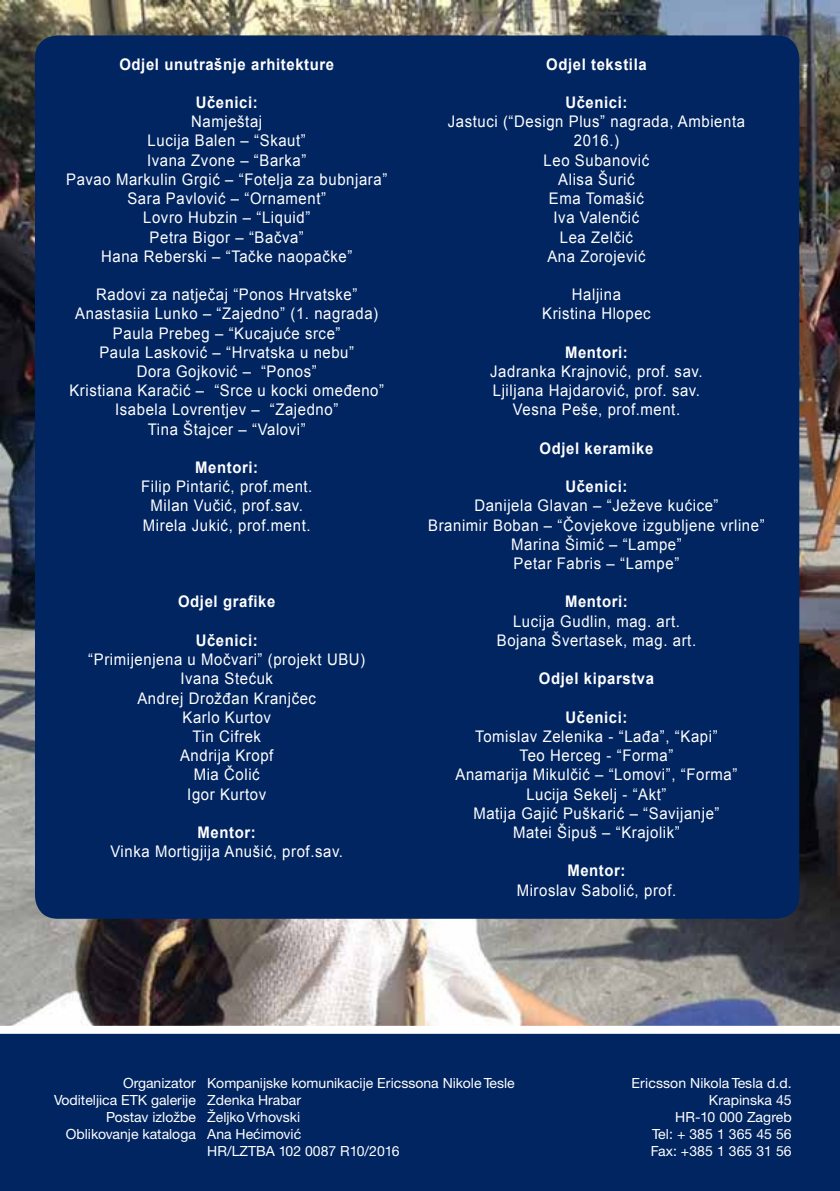
<style>
.page{position:relative;width:840px;height:1191px;background:#fff}
.page>*{position:absolute;margin:0;border:0;box-sizing:border-box;transform-origin:0 0}
.t1{font:16px/19.2px "Arial";letter-spacing:.04em;color:#fff;text-align:center;scale:.93 1}
.t2{font:700 16px "Arial";letter-spacing:.04em;color:#fff;scale:.93 1}
.t3{font:14px "Ericsson Sans";color:#fff}
</style>
<div class="page">
<img style="left:0;top:0;width:839px;height:1025px">
<div style="left:0;top:1025px;width:839px;height:166px;background:#002561"></div>
<div style="left:35px;top:35px;width:763px;height:883px;background:#002561;border-radius:23px"></div>
<p class="t2" style="left:119px;top:53px;width:232px">Odjel unutrašnje arhitekture</p>
<p class="t2" style="left:195px;top:92px;width:68px">Učenici:</p>
<p class="t1" style="left:66px;top:112px;width:346px">Namještaj<br>Lucija Balen – “Skaut”<br>Ivana Zvone – “Barka”<br>Pavao Markulin Grgić – “Fotelja za bubnjara”<br>Sara Pavlović – “Ornament”<br>Lovro Hubzin – “Liquid”<br>Petra Bigor – “Bačva”<br>Hana Reberski – “Tačke naopačke”</p>
<p class="t1" style="left:69px;top:285px;width:340px">Radovi za natječaj “Ponos Hrvatske” Anastasiia Lunko – “Zajedno” (1. nagrada)<br>Paula Prebeg – “Kucajuće srce”<br>Paula Lasković – “Hrvatska u nebu”<br>Dora Gojković – “Ponos”<br>Kristiana Karačić – “Srce u kocki omeđeno” Isabela Lovrentjev – “Zajedno”<br>Tina Štajcer – “Valovi”</p>
<p class="t2" style="left:195px;top:457px;width:69px">Mentori:</p>
<p class="t1" style="left:141px;top:477px;width:186px">Filip Pintarić, prof.ment.<br>Milan Vučić, prof.sav.<br>Mirela Jukić, prof.ment.</p>
<p class="t2" style="left:178px;top:591px;width:106px">Odjel grafike</p>
<p class="t2" style="left:195px;top:629px;width:68px">Učenici:</p>
<p class="t1" style="left:88px;top:650px;width:299px">“Primijenjena u Močvari” (projekt UBU)<br>Ivana Stećuk<br>Andrej Drožđan Kranjčec<br>Karlo Kurtov<br>Tin Cifrek<br>Andrija Kropf<br>Mia Čolić<br>Igor Kurtov</p>
<p class="t2" style="left:197px;top:821px;width:64px">Mentor:</p>
<p class="t1" style="left:110px;top:842px;width:251px">Vinka Mortigjija Anušić, prof.sav.</p>
<p class="t2" style="left:546px;top:53px;width:109px">Odjel tekstila</p>
<p class="t2" style="left:565px;top:92px;width:68px">Učenici:</p>
<p class="t1" style="left:447px;top:112px;width:321px">Jastuci (“Design Plus” nagrada, Ambienta<br>2016.)<br>Leo Subanović<br>Alisa Šurić<br>Ema Tomašić<br>Iva Valenčić<br>Lea Zelčić<br>Ana Zorojević</p>
<p class="t1" style="left:542px;top:285px;width:118px">Haljina<br>Kristina Hlopec</p>
<p class="t2" style="left:564px;top:341px;width:69px">Mentori:</p>
<p class="t1" style="left:490px;top:362px;width:230px">Jadranka Krajnović, prof. sav.<br>Ljiljana Hajdarović, prof. sav.<br>Vesna Peše, prof.ment.</p>
<p class="t2" style="left:539px;top:437px;width:124px">Odjel keramike</p>
<p class="t2" style="left:565px;top:476px;width:68px">Učenici:</p>
<p class="t1" style="left:428px;top:496px;width:363px">Danijela Glavan – “Ježeve kućice”<br>Branimir Boban – “Čovjekove izgubljene vrline”<br>Marina Šimić – “Lampe”<br>Petar Fabris – “Lampe”</p>
<p class="t2" style="left:564px;top:591px;width:69px">Mentori:</p>
<p class="t1" style="left:496px;top:611px;width:216px">Lucija Gudlin, mag. art.<br>Bojana Švertasek, mag. art.</p>
<p class="t2" style="left:538px;top:668px;width:125px">Odjel kiparstva</p>
<p class="t2" style="left:565px;top:706px;width:68px">Učenici:</p>
<p class="t1" style="left:455px;top:727px;width:304px">Tomislav Zelenika - “Lađa”, “Kapi”<br>Teo Herceg - “Forma”<br>Anamarija Mikulčić – “Lomovi”, “Forma”<br>Lucija Sekelj - “Akt”<br>Matija Gajić Puškarić – “Savijanje”<br>Matei Šipuš – “Krajolik”</p>
<p class="t2" style="left:567px;top:860px;width:64px">Mentor:</p>
<p class="t1" style="left:516px;top:880px;width:173px">Miroslav Sabolić, prof.</p>
<p class="t3" style="left:123px;top:1075px;width:393px">Organizator Kompanijske komunikacije Ericssona Nikole Tesle</p>
<p class="t3" style="left:631px;top:1075px;width:161px">Ericsson Nikola Tesla d.d.</p>
<p class="t3" style="left:54px;top:1092px;width:248px">Voditeljica ETK galerije Zdenka Hrabar</p>
<p class="t3" style="left:708px;top:1092px;width:84px">Krapinska 45</p>
<p class="t3" style="left:106px;top:1109px;width:195px">Postav izložbe Željko Vrhovski</p>
<p class="t3" style="left:674px;top:1109px;width:118px">HR-10 000 Zagreb</p>
<p class="t3" style="left:66px;top:1126px;width:237px">Oblikovanje kataloga Ana Hećimović</p>
<p class="t3" style="left:652px;top:1126px;width:141px">Tel: + 385 1 365 45 56</p>
<p class="t3" style="left:207px;top:1143px;width:194px">HR/LZTBA 102 0087 R10/2016</p>
<p class="t3" style="left:650px;top:1143px;width:142px">Fax: +385 1 365 31 56</p>
</div>
